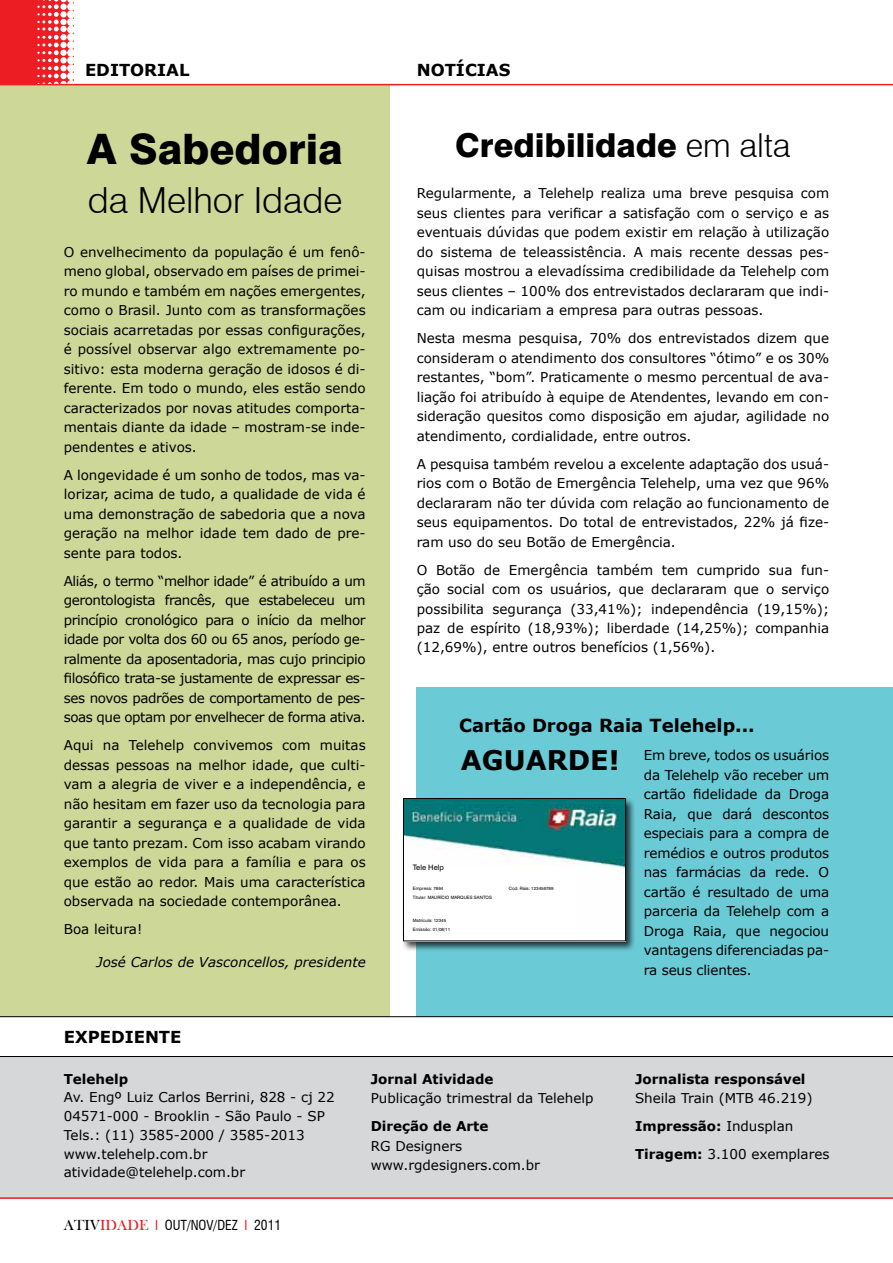
<style>
.page{position:relative;width:893px;height:1263px;background:#fff}
.page>*{position:absolute;margin:0;border:0;box-sizing:border-box;transform-origin:0 0}
.t1{font:800 42px "Swiss 721 BT";color:#000}
.t2{font:300 36px "Swiss 721 BT";color:#000}
.t3{font:800 33px "Swiss 721 BT";color:#000}
.t4{font:700 27px "Verdana";color:#000}
.t5{font:700 18px "Verdana";color:#000}
.t6{font:700 16.5px "Verdana";color:#000}
.t7{font:13.5px/19.5px "Verdana";color:#000;text-align:justify}
.t8{font:700 13.5px "Verdana";color:#000}
.t9{font:italic 13.5px "Verdana";color:#000}
.t10{font:condensed 13.5px "Swiss 721 BT";color:#000}
.t11{font:7.5px "Swiss 721 BT";color:#000}
.t12{font:4.5px/9px "Swiss 721 BT";color:#000}
.s1{font-weight:300}
.s2{font-family:"Bask Old Face";font-stretch:normal;font-size:15px}
.s3{font-family:"Bask Old Face";font-stretch:normal;font-size:15px;color:#ed1d24}
.s4{color:#ed1d24}
.s5{font-weight:700}
</style>
<div class="page">
<div style="left:417px;top:687px;width:476px;height:329px;background:#6acad6"></div>
<div style="left:0;top:85px;width:389px;height:932px;background:#cdd797"></div>
<div style="left:0;top:1057px;width:893px;height:142px;background:#d5d7d8"></div>
<hr style="left:0;top:1016px;width:893px;height:1px;background:#000">
<hr style="left:0;top:1056px;width:893px;height:1px;background:#000">
<hr style="left:0;top:1197px;width:893px;height:2px;background:#ed1d24">
<div style="left:0;top:0;width:74px;height:85px;background:#ed1d24"></div>
<svg style="left:37px;top:0;width:38px;height:84px"></svg>
<hr style="left:0;top:84px;width:893px;height:1px;background:#ed1d24">
<div style="left:401px;top:797px;width:234px;height:155px;background:#000;opacity:.75"></div>
<img style="left:405px;top:800px;width:219px;height:139px">
<div style="left:403px;top:798px;width:223px;height:143px;border:1px solid #000"></div>
<div style="left:406px;top:867px;width:170px;height:69px;background:#fff"></div>
<p class="t6" style="left:85px;top:59px;width:106px">EDITORIAL</p>
<h1 class="t1" style="left:87px;top:124px;width:257px">A Sabedoria</h1>
<h2 class="t2" style="left:88px;top:178px;width:256px">da Melhor Idade</h2>
<p class="t7" style="left:64px;top:242px;width:303px">O envelhecimento da população é um fenô&shy;meno global, observado em países de primei&shy;ro mundo e também em nações emergentes, como o Brasil. Junto com as transformações sociais acarretadas por essas configurações, é possível observar algo extremamente po&shy;sitivo: esta moderna geração de idosos é di&shy;ferente. Em todo o mundo, eles estão sendo caracterizados por novas atitudes comporta&shy;mentais diante da idade – mostram-se inde&shy;pendentes e ativos.</p>
<p class="t7" style="left:64px;top:465px;width:303px">A longevidade é um sonho de todos, mas va&shy;lorizar, acima de tudo, a qualidade de vida é uma demonstração de sabedoria que a nova geração na melhor idade tem dado de pre&shy;sente para todos.</p>
<p class="t7" style="left:64px;top:571px;width:303px">Aliás, o termo “melhor idade” é atribuído a um gerontologista francês, que estabeleceu um princípio cronológico para o início da melhor idade por volta dos 60 ou 65 anos, período ge&shy;ralmente da aposentadoria, mas cujo principio filosófico trata-se justamente de expressar es&shy;ses novos padrões de comportamento de pes&shy;soas que optam por envelhecer de forma ativa.</p>
<p class="t7" style="left:64px;top:736px;width:303px">Aqui na Telehelp convivemos com muitas dessas pessoas na melhor idade, que culti&shy;vam a alegria de viver e a independência, e não hesitam em fazer uso da tecnologia para garantir a segurança e a qualidade de vida que tanto prezam. Com isso acabam virando exemplos de vida para a família e para os que estão ao redor. Mais uma característica observada na sociedade contemporânea.</p>
<p class="t7" style="left:64px;top:919px;width:80px">Boa leitura!</p>
<p class="t9" style="left:97px;top:952px;width:271px">José Carlos de Vasconcellos, presidente</p>
<p class="t6" style="left:64px;top:1025px;width:119px">EXPEDIENTE</p>
<p class="t6" style="left:417px;top:59px;width:95px">NOTÍCIAS</p>
<h3 class="t3" style="left:455px;top:125px;width:337px">Credibilidade <span class="s1">em alta</span></h3>
<p class="t7" style="left:417px;top:183px;width:414px">Regularmente, a Telehelp realiza uma breve pesquisa com seus clientes para verificar a satisfação com o serviço e as eventuais dúvidas que podem existir em relação à utilização do sistema de teleassistência. A mais recente dessas pes&shy;quisas mostrou a elevadíssima credibilidade da Telehelp com seus clientes – 100% dos entrevistados declararam que indi&shy;cam ou indicariam a empresa para outras pessoas.</p>
<p class="t7" style="left:417px;top:328px;width:414px">Nesta mesma pesquisa, 70% dos entrevistados dizem que consideram o atendimento dos consultores “ótimo” e os 30% restantes, “bom”. Praticamente o mesmo percentual de ava&shy;liação foi atribuído à equipe de Atendentes, levando em con&shy;sideração quesitos como disposição em ajudar, agilidade no atendimento, cordialidade, entre outros.</p>
<p class="t7" style="left:417px;top:454px;width:414px">A pesquisa também revelou a excelente adaptação dos usuá&shy;rios com o Botão de Emergência Telehelp, uma vez que 96% declararam não ter dúvida com relação ao funcionamento de seus equipamentos. Do total de entrevistados, 22% já fize&shy;ram uso do seu Botão de Emergência.</p>
<p class="t7" style="left:417px;top:560px;width:414px">O Botão de Emergência também tem cumprido sua fun&shy;ção social com os usuários, que declararam que o serviço possibilita segurança (33,41%); independência (19,15%); paz de espírito (18,93%); liberdade (14,25%); companhia (12,69%), entre outros benefícios (1,56%).</p>
<h3 class="t5" style="left:459px;top:713px;width:297px">Cartão Droga Raia Telehelp...</h3>
<p class="t7" style="left:644px;top:745px;width:187px">Em breve, todos os usuários da Telehelp vão receber um cartão fidelidade da Droga Raia, que dará descontos especiais para a compra de remédios e outros produtos nas farmácias da rede. O cartão é resultado de uma parceria da Telehelp com a Droga Raia, que negociou vantagens diferenciadas pa&shy;ra seus clientes.</p>
<h3 class="t4" style="left:461px;top:741px;width:86px">Aguarde</h3>
<h3 class="t4" style="left:609px;top:741px;width:12px">!</h3>
<p class="t11" style="left:413px;top:863px;width:33px">Tele Help</p>
<p class="t12" style="left:413px;top:884px;width:32px">Empresa: 7864</p>
<p class="t12" style="left:509px;top:884px;width:46px">Cod. Raia: 123456789</p>
<p class="t12" style="left:413px;top:893px;width:81px">Titular: MAURÍCIO MARQUES SANTOS</p>
<p class="t12" style="left:413px;top:915px;width:39px">Matrícula: 12345<br>Emissão: 01/08/11</p>
<p class="t8" style="left:64px;top:1069px;width:66px">Telehelp</p>
<p class="t7" style="left:64px;top:1088px;width:272px;line-height:18.8px;text-align:left">Av. Engº Luiz Carlos Berrini, 828 - cj 22<br>04571-000 - Brooklin - São Paulo - SP<br>Tels.: (11) 3585-2000 / 3585-2013 www.telehelp.com.br atividade@telehelp.com.br</p>
<p class="t10" style="left:64px;top:1216px;width:219px"><span class="s2">ATIV</span><span class="s3">IDADE</span> <span class="s4">I</span> OUT/NOV/DEZ <span class="s4">I</span> 2011</p>
<p class="t8" style="left:371px;top:1069px;width:124px">Jornal Atividade</p>
<p class="t7" style="left:371px;top:1088px;width:224px">Publicação trimestral da Telehelp</p>
<p class="t8" style="left:371px;top:1116px;width:119px">Direção de Arte</p>
<p class="t7" style="left:371px;top:1136px;width:171px">RG Designers www.rgdesigners.com.br</p>
<p class="t8" style="left:635px;top:1069px;width:172px">Jornalista responsável</p>
<p class="t7" style="left:635px;top:1084px;width:196px;line-height:28px;text-align:left">Sheila Train (Mtb 46.219)<br><span class="s5">Impressão:</span> Indusplan<br><span class="s5">Tiragem:</span> 3.100 exemplares</p>
</div>
